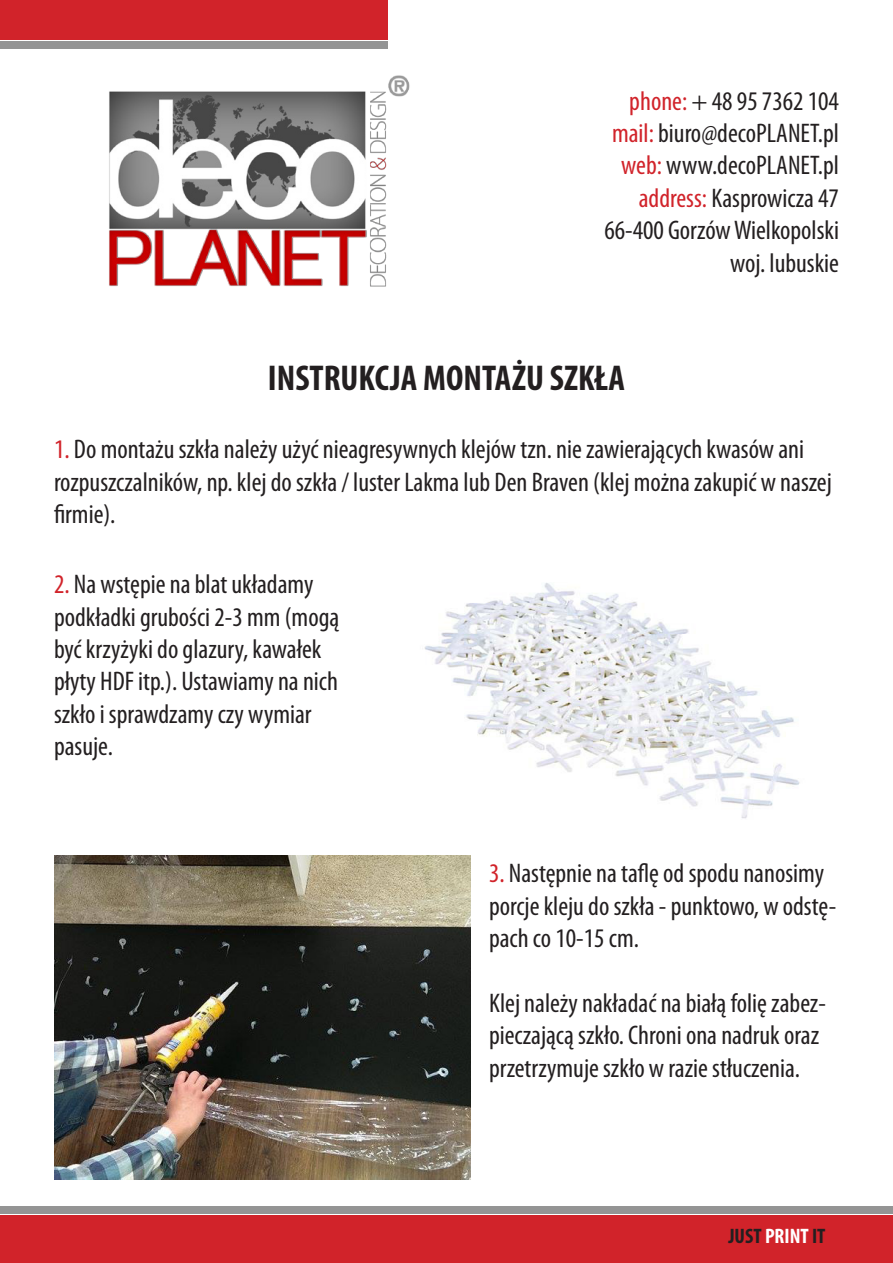
<style>
.page{position:relative;width:893px;height:1263px;background:#fff}
.page>*{position:absolute;margin:0;border:0;box-sizing:border-box;transform-origin:0 0}
.t1{font:700 condensed 36px "Myriad Pro";color:#231f20}
.t2{font:condensed 27px/32.4px "Myriad Pro";color:#231f20}
.t3{font:700 condensed 21px "Myriad Pro";color:#231f20}
.s1{color:#d1232a}
.s2{color:#fff}
</style>
<div class="page">
<img style="left:109px;top:75px;width:301px;height:212px">
<div style="left:0;top:0;width:387px;height:40px;background:#d1232a"></div>
<div style="left:0;top:41px;width:387px;height:7px;background:#949494"></div>
<div style="left:0;top:1215px;width:893px;height:47px;background:#d1232a"></div>
<div style="left:0;top:1206px;width:893px;height:7px;background:#949494"></div>
<img style="left:424px;top:583px;width:376px;height:236px">
<img style="left:54px;top:855px;width:416px;height:324px">
<p class="t2" style="left:612px;top:84px;width:228px;text-align:right"><span class="s1">phone:</span> + 48 95 7362 104 <span class="s1">mail:</span> biuro@decoPLANET.pl</p>
<p class="t2" style="left:621px;top:149px;width:219px"><span class="s1">web:</span> www.decoPLANET.pl</p>
<p class="t2" style="left:604px;top:181px;width:236px;text-align:right"><span class="s1">address:</span> Kasprowicza 47<br>66-400 Gorzów Wielkopolski</p>
<p class="t2" style="left:730px;top:246px;width:110px">woj. lubuskie</p>
<p class="t1" style="left:268px;top:355px;width:359px">INSTRUKCJA MONTAŻU SZKŁA</p>
<p class="t2" style="left:54px;top:433px;width:779px"><span class="s1">1.</span> Do montażu szkła należy użyć nieagresywnych klejów tzn. nie zawierających kwasów ani rozpuszczalników, np. klej do szkła / luster Lakma lub Den Braven (klej można zakupić w naszej firmie).</p>
<p class="t2" style="left:54px;top:568px;width:287px"><span class="s1">2.</span> Na wstępie na blat układamy podkładki grubości 2-3 mm (mogą być krzyżyki do glazury, kawałek płyty HDF itp.). Ustawiamy na nich szkło i sprawdzamy czy wymiar pasuje.</p>
<p class="t2" style="left:489px;top:857px;width:349px"><span class="s1">3.</span> Następnie na taflę od spodu nanosimy porcje kleju do szkła - punktowo, w odstę&shy;pach co 10-15 cm.</p>
<p class="t2" style="left:489px;top:986px;width:338px">Klej należy nakładać na białą folię zabez&shy;pieczającą szkło. Chroni ona nadruk oraz przetrzymuje szkło w razie stłuczenia.</p>
<p class="t3" style="left:728px;top:1222px;width:99px">JUST <span class="s2">PRINT</span> IT</p>
</div>
